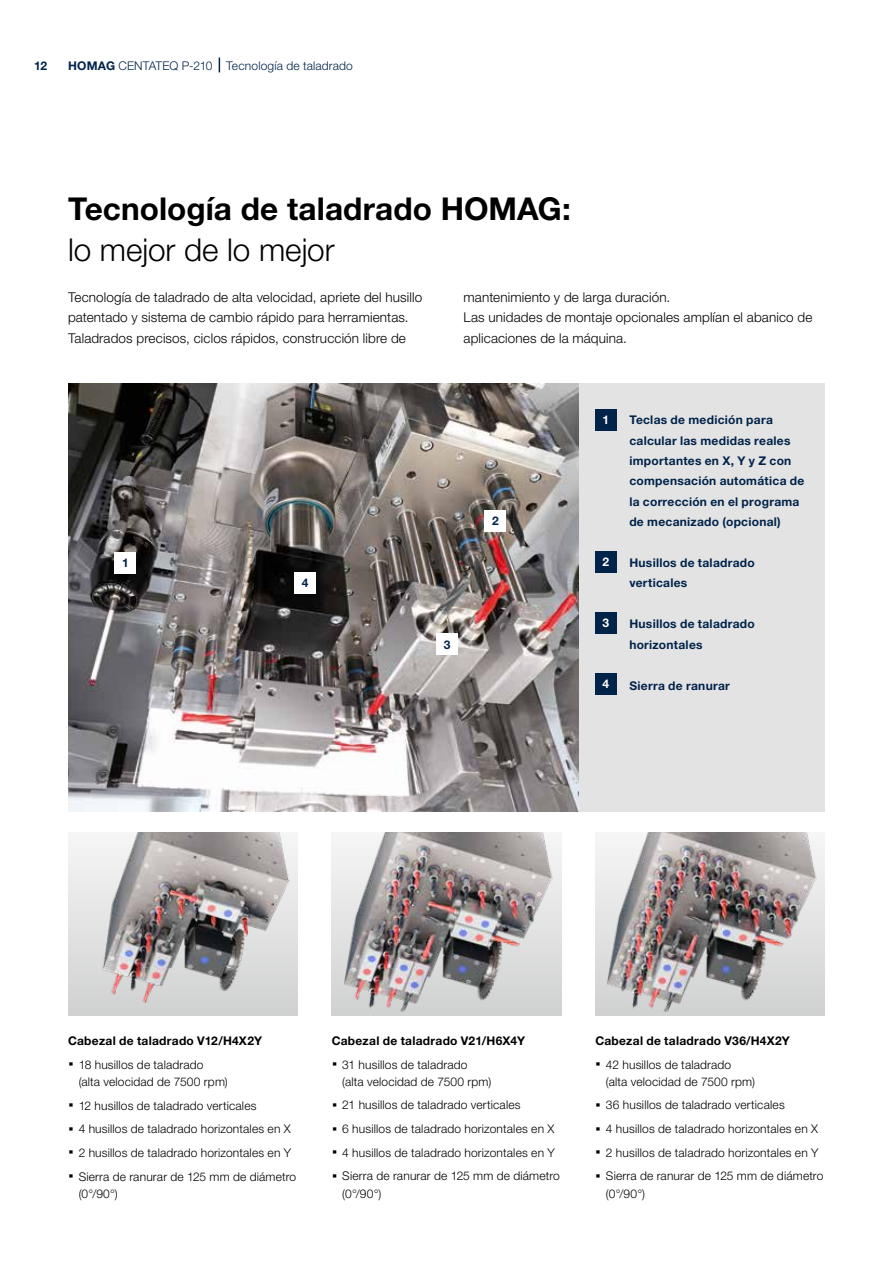
<style>
.page{position:relative;width:893px;height:1263px;background:#fff}
.page>*{position:absolute;margin:0;border:0;box-sizing:border-box;transform-origin:0 0}
.t1{font:700 31.5px "Helvetica Neue LTW1 G";color:#000}
.t2{font:300 31.5px "Helvetica Neue LTW1 G";letter-spacing:-.005em;color:#000}
.t3{font:300 13.5px/20.4px "Helvetica Neue LTW1 G";letter-spacing:.01em;color:#000}
.t4{font:300 12px/23.7px "Helvetica Neue LTW1 G";letter-spacing:.015em;color:#000}
.t5{font:700 12px/20.4px "Helvetica Neue LTW1 G";letter-spacing:.025em;color:#00234a}
.t6{font:700 12px/23.7px "Helvetica Neue LTW1 G";letter-spacing:.02em;color:#000}
.t7{font:300 12px "Helvetica Neue LTW1 G";letter-spacing:.015em;color:#00234a}
.t8{font:700 12px "Helvetica Neue LTW1 G";color:#fff}
.s1{font-weight:700}
.s2{font-size:21px}
.s3{font-weight:300}
.s4{font-weight:700;font-size:21px}
</style>
<div class="page">
<div style="left:68px;top:383px;width:757px;height:429px;background:#e3e3e3"></div>
<img style="left:68px;top:383px;width:510px;height:429px">
<img style="left:68px;top:832px;width:230px;height:184px">
<img style="left:332px;top:832px;width:229px;height:184px">
<img style="left:595px;top:832px;width:230px;height:184px">
<svg style="left:219px;top:58px;width:1px;height:14px"></svg>
<div style="left:595px;top:409px;width:22px;height:22px;background:#00234a"></div>
<div style="left:595px;top:551px;width:22px;height:21px;background:#00234a"></div>
<div style="left:595px;top:612px;width:22px;height:22px;background:#00234a"></div>
<div style="left:595px;top:673px;width:22px;height:22px;background:#00234a"></div>
<div style="left:115px;top:552px;width:21px;height:21px;background:#fff"></div>
<div style="left:437px;top:634px;width:21px;height:21px;background:#fff"></div>
<div style="left:294px;top:572px;width:22px;height:21px;background:#fff"></div>
<div style="left:485px;top:510px;width:21px;height:22px;background:#fff"></div>
<p class="t5" style="left:34px;top:55px;width:15px">12</p>
<p class="t7" style="left:68px;top:58px;width:286px"><span class="s1">HOMAG</span> CENTATEQ P-210 Tecnología de taladrado</p>
<h1 class="t1" style="left:68px;top:190px;width:504px">Tecnología de taladrado HOMAG:</h1>
<h1 class="t2" style="left:68px;top:231px;width:268px">lo mejor de lo mejor</h1>
<p class="t3" style="left:68px;top:287px;width:356px">Tecnología de taladrado de alta velocidad, apriete del husillo patentado y sistema de cambio rápido para herramientas.<br>Taladrados precisos, ciclos rápidos, construcción libre de</p>
<p class="t3" style="left:463px;top:287px;width:350px">mantenimiento y de larga duración.<br>Las unidades de montaje opcionales amplían el abanico de aplicaciones de la máquina.</p>
<p class="t5" style="left:122px;top:552px;width:8px">1</p>
<p class="t5" style="left:302px;top:572px;width:8px">4</p>
<p class="t5" style="left:492px;top:511px;width:8px">2</p>
<p class="t5" style="left:444px;top:634px;width:8px">3</p>
<p class="t8" style="left:603px;top:413px;width:8px">1</p>
<p class="t5" style="left:629px;top:410px;width:177px">Teclas de medición para calcular las medidas reales importantes en X, Y y Z con compensación automática de la corrección en el programa de mecanizado (opcional)</p>
<p class="t8" style="left:603px;top:554px;width:8px">2</p>
<p class="t5" style="left:629px;top:552px;width:127px">Husillos de taladrado verticales</p>
<p class="t8" style="left:603px;top:616px;width:8px">3</p>
<p class="t5" style="left:629px;top:614px;width:127px">Husillos de taladrado horizontales</p>
<p class="t8" style="left:603px;top:677px;width:8px">4</p>
<p class="t5" style="left:629px;top:675px;width:102px">Sierra de ranurar</p>
<p class="t6" style="left:68px;top:1029px;width:196px">Cabezal de taladrado V12/H4X2Y <span class="s2">·</span> <span class="s3">18 husillos de taladrado</span></p>
<p class="t4" style="left:68px;top:1070px;width:230px;text-indent:11px">(alta velocidad de 7500 rpm)<br><span class="s4">·</span> 12 husillos de taladrado verticales<br><span class="s4">·</span> 4 husillos de taladrado horizontales en X <span class="s4">·</span> 2 husillos de taladrado horizontales en Y <span class="s4">·</span> Sierra de ranurar de 125 mm de diámetro</p>
<p class="t4" style="left:79px;top:1181px;width:41px">(0°/90°)</p>
<p class="t6" style="left:332px;top:1029px;width:195px">Cabezal de taladrado V21/H6X4Y <span class="s2">·</span> <span class="s3">31 husillos de taladrado</span></p>
<p class="t4" style="left:332px;top:1069px;width:230px;text-indent:11px">(alta velocidad de 7500 rpm)<br><span class="s4">·</span> 21 husillos de taladrado verticales<br><span class="s4">·</span> 6 husillos de taladrado horizontales en X <span class="s4">·</span> 4 husillos de taladrado horizontales en Y <span class="s4">·</span> Sierra de ranurar de 125 mm de diámetro</p>
<p class="t4" style="left:342px;top:1181px;width:41px">(0°/90°)</p>
<p class="t6" style="left:595px;top:1029px;width:196px">Cabezal de taladrado V36/H4X2Y <span class="s2">·</span> <span class="s3">42 husillos de taladrado</span></p>
<p class="t4" style="left:595px;top:1069px;width:230px;text-indent:11px">(alta velocidad de 7500 rpm)<br><span class="s4">·</span> 36 husillos de taladrado verticales<br><span class="s4">·</span> 4 husillos de taladrado horizontales en X <span class="s4">·</span> 2 husillos de taladrado horizontales en Y <span class="s4">·</span> Sierra de ranurar de 125 mm de diámetro</p>
<p class="t4" style="left:606px;top:1181px;width:41px">(0°/90°)</p>
</div>
